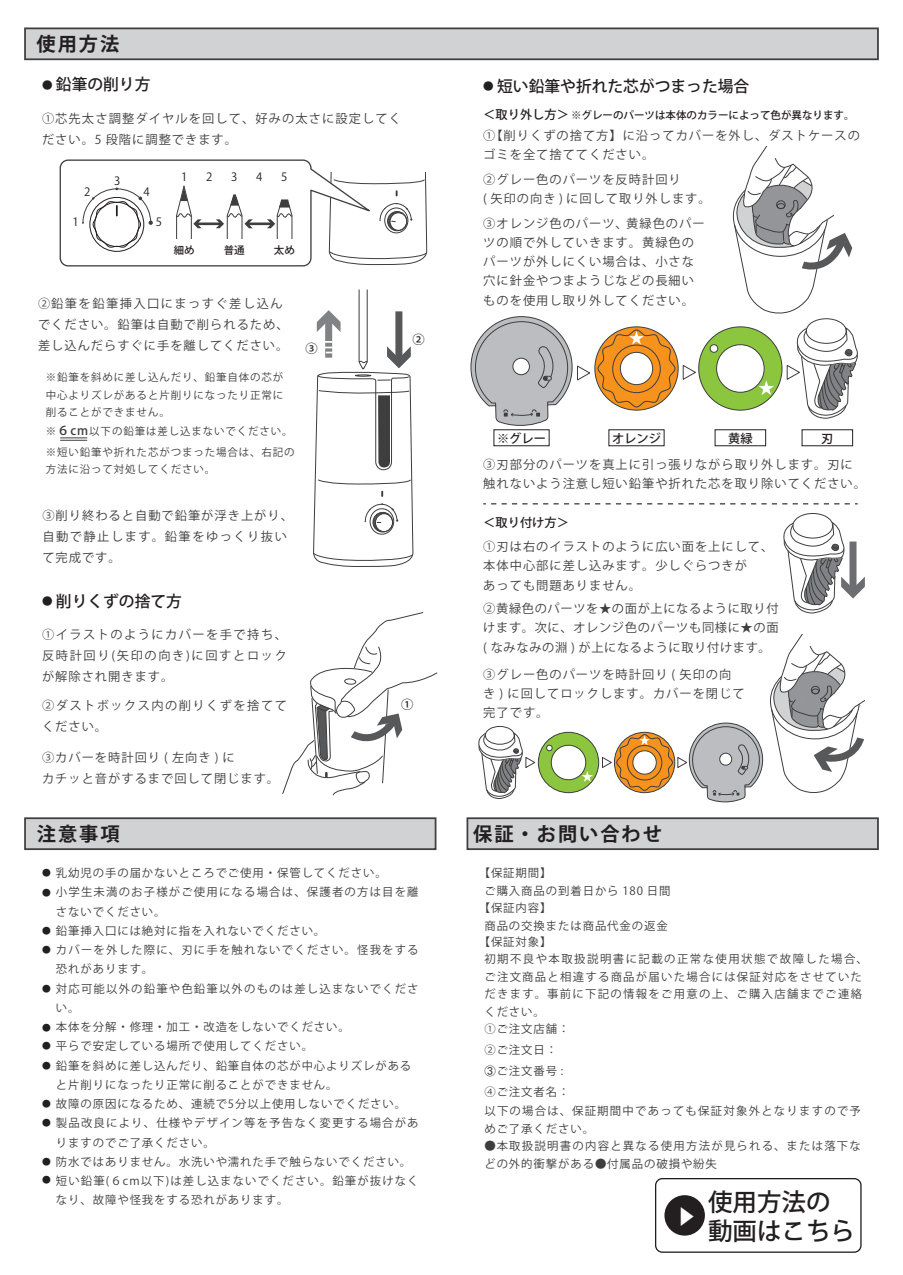
<style>
.page{position:relative;width:903px;height:1275px;background:#fff}
.page>*{position:absolute;margin:0;border:0;box-sizing:border-box;transform-origin:0 0}
.t1{font:500 24.5px/29.8px "Koz Go Pr 6 N";color:#231f20}
.t2{font:500 19.78px "Koz Go Pr 6 N";color:#fff}
.t3{font:700 19.25px "Koz Go Pr 6 N";letter-spacing:.1em;color:#231f20}
.t4{font:500 15.75px "Koz Go Pr 6 N";color:#231f20}
.t5{font:12.25px/19.2px "Koz Go Pr 6 N";letter-spacing:.08em;color:#3e3e3f}
.t6{font:500 12.25px "Koz Go Pr 6 N";color:#231f20}
.t7{font:12.25px/21px "Koz Go Pr 6 N";letter-spacing:.115em;color:#3e3e3f}
.t8{font:11.38px/19.2px "Koz Go Pr 6 N";letter-spacing:.08em;color:#3e3e3f}
.t9{font:11.38px/17.5px "Koz Go Pr 6 N";letter-spacing:.115em;color:#3e3e3f}
.t10{font:11.38px/17.5px "Koz Go Pr 6 N";letter-spacing:.11em;color:#3e3e3f}
.t11{font:11.38px "Koz Go Pr 6 N";color:#231f20}
.t12{font:10.5px/17.8px "Koz Go Pr 6 N";letter-spacing:.08em;color:#3e3e3f}
.t13{font:500 10.5px "Koz Go Pr 6 N";color:#231f20}
.t14{font:8.75px/18.7px "Koz Go Pr 6 N";color:#231f20}
.s1{font-weight:400;font-size:10.5px}
.s2{font-weight:500;font-size:12.25px}
.s3{font-family:"MS Gothic"}
</style>
<div class="page">
<div style="left:24px;top:817px;width:412px;height:33px;background:#d1d2d4;border:2px solid #3e3e3f"></div>
<div style="left:466px;top:817px;width:413px;height:33px;background:#d1d2d4;border:2px solid #3e3e3f"></div>
<div style="left:24px;top:27px;width:855px;height:33px;background:#d1d2d4;border:2px solid #3e3e3f"></div>
<svg style="left:59px;top:159px;width:369px;height:108px"></svg>
<svg style="left:313px;top:289px;width:101px;height:278px"></svg>
<svg style="left:60px;top:437px;width:27px;height:4px"></svg>
<svg style="left:282px;top:612px;width:156px;height:184px"></svg>
<svg style="left:770px;top:635px;width:95px;height:158px"></svg>
<svg style="left:597px;top:329px;width:79px;height:79px"></svg>
<div style="left:699px;top:327px;width:83px;height:83px;background:#8bc63e;border-radius:50%"></div>
<div style="left:716px;top:345px;width:48px;height:47px;background:#fff;border-radius:50%"></div>
<div style="left:710px;top:345px;width:8px;height:7px;background:#fff;border-radius:50%"></div>
<div style="left:710px;top:344px;width:8px;height:9px;border:1px solid #3e3e3f;border-radius:50%"></div>
<div style="left:792px;top:513px;width:41px;height:25px;border:1px solid #3e3e3f;border-radius:50%"></div>
<svg style="left:783px;top:521px;width:82px;height:93px"></svg>
<svg style="left:470px;top:316px;width:120px;height:131px"></svg>
<svg style="left:682px;top:365px;width:14px;height:15px"></svg>
<svg style="left:732px;top:146px;width:126px;height:273px"></svg>
<div style="left:538px;top:732px;width:61px;height:61px;background:#8bc63e;border-radius:50%"></div>
<div style="left:538px;top:732px;width:61px;height:61px;border:1px solid #3e3e3f;border-radius:50%"></div>
<div style="left:551px;top:745px;width:35px;height:35px;background:#fff;border-radius:50%"></div>
<div style="left:551px;top:745px;width:35px;height:35px;border:1px solid #3e3e3f;border-radius:50%"></div>
<svg style="left:581px;top:771px;width:12px;height:11px"></svg>
<svg style="left:546px;top:745px;width:6px;height:6px"></svg>
<div style="left:485px;top:726px;width:30px;height:19px;border:1px solid #3e3e3f;border-radius:50%"></div>
<svg style="left:478px;top:732px;width:58px;height:67px"></svg>
<svg style="left:601px;top:722px;width:162px;height:128px"></svg>
<div style="left:715px;top:430px;width:51px;height:16px;border:1px solid #231f20"></div>
<div style="left:802px;top:430px;width:51px;height:16px;border:1px solid #231f20"></div>
<div style="left:609px;top:430px;width:55px;height:16px;border:1px solid #231f20"></div>
<div style="left:494px;top:430px;width:55px;height:16px;border:1px solid #231f20"></div>
<svg style="left:483px;top:503px;width:375px;height:1px"></svg>
<div style="left:655px;top:1178px;width:206px;height:75px;border:1px solid #231f20;border-radius:7px"></div>
<div style="left:664px;top:1195px;width:41px;height:41px;background:#231f20;border-radius:50%"></div>
<h3 class="t3" style="left:37px;top:33px;width:84px">使用方法</h3>
<p class="t4" style="left:42px;top:76px;width:110px"><span class="s1">●</span> 鉛筆の削り方</p>
<p class="t4" style="left:483px;top:77px;width:267px"><span class="s1">●</span> 短い鉛筆や折れた芯がつまった場合</p>
<p class="t5" style="left:42px;top:108px;width:361px;line-height:21px">①芯先太さ調整ダイヤルを回して、好みの太さに設定してください。5 段階に調整できます。</p>
<p class="t11" style="left:84px;top:186px;width:8px">2</p>
<p class="t11" style="left:72px;top:215px;width:8px">1</p>
<p class="t11" style="left:114px;top:174px;width:8px">3</p>
<p class="t11" style="left:143px;top:186px;width:8px">4</p>
<p class="t11" style="left:156px;top:215px;width:8px">5</p>
<p class="t11" style="left:181px;top:171px;width:8px">1</p>
<p class="t11" style="left:206px;top:171px;width:8px">2</p>
<p class="t11" style="left:231px;top:171px;width:8px">3</p>
<p class="t11" style="left:256px;top:171px;width:8px">4</p>
<p class="t11" style="left:281px;top:171px;width:8px">5</p>
<p class="t13" style="left:174px;top:244px;width:22px">細め</p>
<p class="t13" style="left:224px;top:244px;width:22px">普通</p>
<p class="t13" style="left:274px;top:244px;width:22px">太め</p>
<p class="t5" style="left:38px;top:293px;width:252px;line-height:21px">②鉛筆を鉛筆挿入口にまっすぐ差し込んでください。鉛筆は自動で削られるため、差し込んだらすぐに手を離してください。</p>
<p class="t12" style="left:46px;top:369px;width:248px">※鉛筆を斜めに差し込んだり、鉛筆自体の芯が中心よりズレがあると片削りになったり正常に削ることができません。<br>※<span class="s2">６cm</span>以下の鉛筆は差し込まないでください。</p>
<p class="t12" style="left:46px;top:443px;width:250px">※短い鉛筆や折れた芯がつまった場合は、右記の方法に沿って対処してください。</p>
<p class="t6" style="left:305px;top:342px;width:14px">③</p>
<p class="t5" style="left:42px;top:505px;width:252px;line-height:21px">③削り終わると自動で鉛筆が浮き上がり、自動で静止します。鉛筆をゆっくり抜いて完成です。</p>
<p class="t4" style="left:42px;top:592px;width:141px"><span class="s1">●</span> 削りくずの捨て方</p>
<p class="t5" style="left:42px;top:624px;width:246px;line-height:21px;text-align:justify">①イラストのようにカバーを手で持ち、反時計回り(矢印の向き)に回すとロックが解除され開きます。</p>
<p class="t7" style="left:42px;top:695px;width:246px">②ダストボックス内の削りくずを捨ててください。</p>
<p class="t5" style="left:42px;top:747px;width:239px;line-height:21px">③カバーを時計回り ( 左向き ) に<br>カチッと音がするまで回して閉じます。</p>
<p class="t6" style="left:413px;top:333px;width:14px">②</p>
<p class="t6" style="left:401px;top:698px;width:14px">①</p>
<p class="t6" style="left:483px;top:107px;width:87px">＜取り外し方＞</p>
<p class="t13" style="left:571px;top:109px;width:285px">※グレーのパーツは本体のカラーによって色が異なります。</p>
<p class="t5" style="left:483px;top:126px;width:378px">①【削りくずの捨て方】に沿ってカバーを外し、ダストケースのゴミを全て捨ててください。</p>
<p class="t5" style="left:483px;top:170px;width:229px">②グレー色のパーツを反時計回り<br>( 矢印の向き ) に回して取り外します。</p>
<p class="t5" style="left:483px;top:214px;width:223px">③オレンジ色のパーツ、黄緑色のパーツの順で外していきます。黄緑色のパーツが外しにくい場合は、小さな穴に針金やつまようじなどの長細いものを使用し取り外してください。</p>
<p class="t6" style="left:497px;top:431px;width:50px">※グレー</p>
<p class="t6" style="left:612px;top:431px;width:50px">オレンジ</p>
<p class="t6" style="left:728px;top:431px;width:26px">黄緑</p>
<p class="t6" style="left:821px;top:431px;width:14px">刃</p>
<p class="t5" style="left:483px;top:455px;width:384px">③刃部分のパーツを真上に引っ張りながら取り外します。刃に触れないよう注意し短い鉛筆や折れた芯を取り除いてください。</p>
<p class="t6" style="left:483px;top:516px;width:87px">＜取り付け方＞</p>
<p class="t5" style="left:483px;top:537px;width:292px">①刃は右のイラストのように広い面を上にして、本体中心部に差し込みます。少しぐらつきが<br>あっても問題ありません。</p>
<p class="t5" style="left:483px;top:599px;width:297px;text-align:justify">②黄緑色のパーツを★の面が上になるように取り付けます。次に、オレンジ色のパーツも同様に★の面( なみなみの淵 ) が上になるように取り付けます。</p>
<p class="t5" style="left:483px;top:665px;width:263px">③グレー色のパーツを時計回り ( 矢印の向き ) に回してロックします。カバーを閉じて完了です。</p>
<h3 class="t3" style="left:37px;top:823px;width:84px">注意事項</h3>
<h3 class="t3" style="left:473px;top:823px;width:190px">保証・お問い合わせ</h3>
<p class="t8" style="left:479px;top:864px;width:74px">【保証期間】</p>
<p class="t8" style="left:484px;top:881px;width:188px">ご購入商品の到着日から 180 日間</p>
<p class="t8" style="left:479px;top:899px;width:74px">【保証内容】</p>
<p class="t8" style="left:484px;top:916px;width:185px">商品の交換または商品代金の返金</p>
<p class="t9" style="left:484px;top:933px;width:385px;text-indent:-6px">【保証対象】<br>初期不良や本取扱説明書に記載の正常な使用状態で故障した場合、ご注文商品と相違する商品が届いた場合には保証対応をさせていただきます。事前に下記の情報をご用意の上、ご購入店舗までご連絡ください。<br>①ご注文店舗：</p>
<p class="t8" style="left:484px;top:1040px;width:87px;line-height:21px">②ご注文日：<br><span class="s3">➂</span>ご注文番号 :<br>④ご注文者名：</p>
<p class="t10" style="left:484px;top:1102px;width:378px">以下の場合は、保証期間中であっても保証対象外となりますので予めご了承ください。</p>
<p class="t10" style="left:484px;top:1137px;width:378px">●本取扱説明書の内容と異なる使用方法が見られる、または落下などの外的衝撃がある●付属品の破損や紛失</p>
<p class="t8" style="left:56px;top:864px;width:364px">乳幼児の手の届かないところでご使用・保管してください。<br>小学生未満のお子様がご使用になる場合は、保護者の方は目を離さないでください。<br>鉛筆挿入口には絶対に指を入れないでください。<br>カバーを外した際に、刃に手を触れないでください。怪我をする恐れがあります。<br>対応可能以外の鉛筆や色鉛筆以外のものは差し込まないでください。<br>本体を分解・修理・加工・改造をしないでください。<br>平らで安定している場所で使用してください。<br>鉛筆を斜めに差し込んだり、鉛筆自体の芯が中心よりズレがあると片削りになったり正常に削ることができません。<br>故障の原因になるため、連続で5分以上使用しないでください。製品改良により、仕様やデザイン等を予告なく変更する場合がありますのでご了承ください。<br>防水ではありません。水洗いや濡れた手で触らないでください。短い鉛筆(６cm以下)は差し込まないでください。鉛筆が抜けなくなり、故障や怪我をする恐れがあります。</p>
<p class="t14" style="left:42px;top:864px;width:10px">●</p>
<p class="t14" style="left:42px;top:883px;width:10px">●</p>
<p class="t14" style="left:42px;top:922px;width:10px">● ●</p>
<p class="t14" style="left:42px;top:980px;width:10px">●</p>
<p class="t14" style="left:42px;top:1019px;width:10px">● ●</p>
<p class="t14" style="left:42px;top:1056px;width:10px">●</p>
<p class="t14" style="left:42px;top:1094px;width:10px">●</p>
<p class="t14" style="left:42px;top:1114px;width:10px">●</p>
<p class="t14" style="left:42px;top:1153px;width:10px;line-height:18.2px">● ●</p>
<h1 class="t1" style="left:708px;top:1187px;width:148px">使用方法の　動画はこちら</h1>
<h2 class="t2" style="left:676px;top:1206px;width:21px">▶</h2>
</div>
